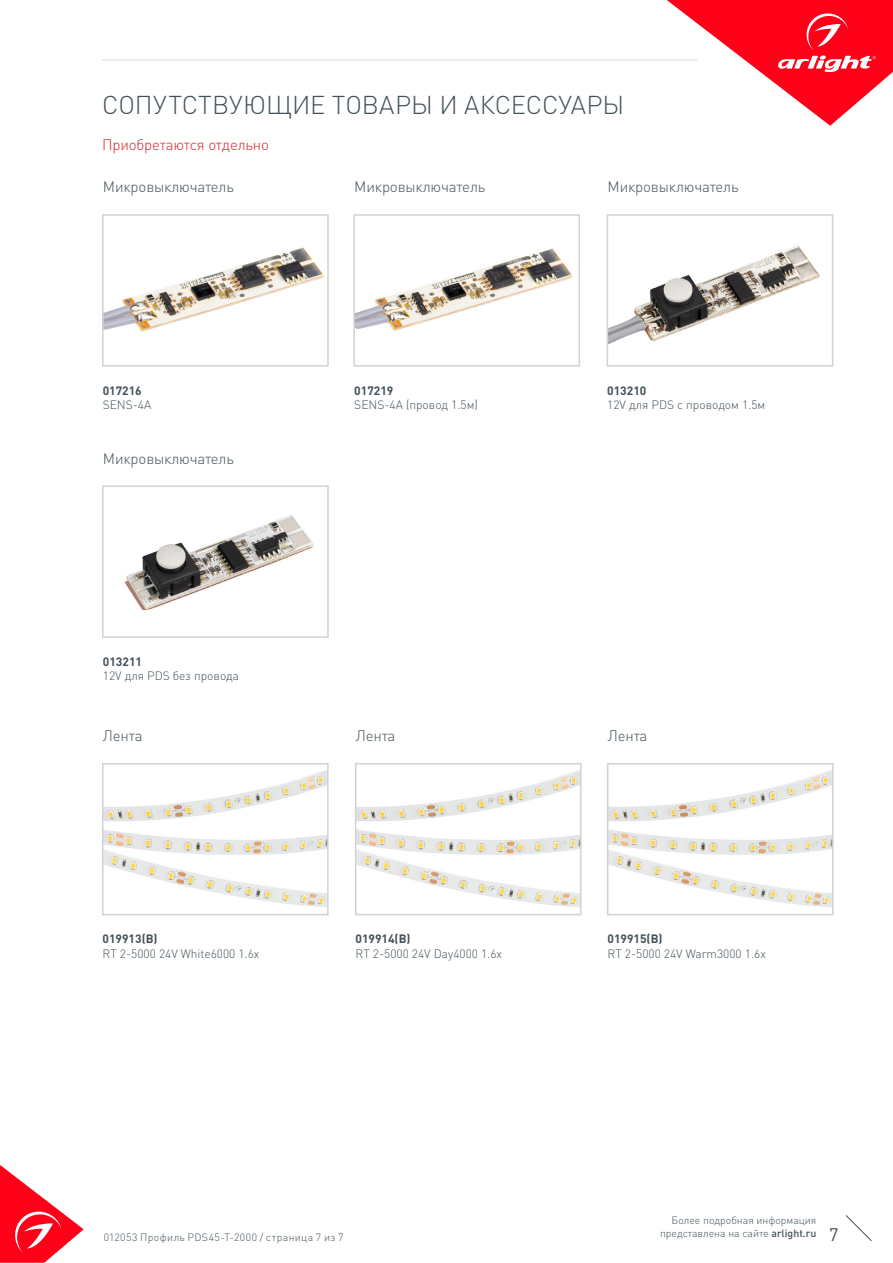
<style>
.page{position:relative;width:893px;height:1263px;background:#fff}
.page>*{position:absolute;margin:0;border:0;box-sizing:border-box;transform-origin:0 0}
.t1{font:300 25.5px "DIN Pro";color:#425159}
.t2{font:18px "DIN Pro";color:#425159}
.t3{font:300 15px "DIN Pro";letter-spacing:-.01em;color:#425159}
.t4{font:300 15px "DIN Pro";letter-spacing:-.01em;color:#d5262a}
.t5{font:300 12px "DIN Pro";color:#425159}
.t6{font:700 12px "DIN Pro";color:#425159}
.t7{font:300 10.5px "DIN Pro";color:#425159}
.t8{font:300 10.5px "DIN Pro";letter-spacing:.04em;color:#425159}
.s1{font-weight:500}
</style>
<div class="page">
<svg style="left:0;top:1165px;width:84px;height:98px"></svg>
<svg style="left:845px;top:1215px;width:27px;height:26px"></svg>
<svg style="left:667px;top:0;width:226px;height:126px"></svg>
<hr style="left:102px;top:60px;width:595px;height:1px;background:#dcdddf">
<img style="left:356px;top:248px;width:217px;height:83px">
<div style="left:353px;top:214px;width:227px;height:153px;border:2px solid #d1d2d4"></div>
<img style="left:124px;top:515px;width:190px;height:96px">
<div style="left:102px;top:485px;width:227px;height:153px;border:2px solid #d1d2d4"></div>
<img style="left:610px;top:245px;width:210px;height:99px">
<div style="left:607px;top:214px;width:226px;height:153px;border:2px solid #d1d2d4"></div>
<img style="left:105px;top:247px;width:219px;height:85px">
<div style="left:102px;top:214px;width:227px;height:153px;border:2px solid #d1d2d4"></div>
<img style="left:105px;top:770px;width:221px;height:137px">
<div style="left:102px;top:763px;width:227px;height:152px;border:2px solid #d1d2d4"></div>
<img style="left:358px;top:770px;width:221px;height:137px">
<div style="left:355px;top:763px;width:227px;height:152px;border:2px solid #d1d2d4"></div>
<img style="left:610px;top:770px;width:221px;height:137px">
<div style="left:607px;top:763px;width:227px;height:152px;border:2px solid #d1d2d4"></div>
<p class="t1" style="left:102px;top:87px;width:524px">СОПУТСТВУЮЩИЕ ТОВАРЫ И АКСЕССУАРЫ</p>
<p class="t4" style="left:102px;top:134px;width:168px">Приобретаются отдельно</p>
<p class="t3" style="left:354px;top:177px;width:132px">Микровыключатель</p>
<p class="t3" style="left:103px;top:177px;width:132px">Микровыключатель</p>
<p class="t3" style="left:608px;top:177px;width:132px">Микровыключатель</p>
<p class="t6" style="left:103px;top:382px;width:41px">017216</p>
<p class="t5" style="left:103px;top:397px;width:50px">SENS-4A</p>
<p class="t3" style="left:103px;top:448px;width:132px">Микровыключатель</p>
<p class="t6" style="left:103px;top:653px;width:41px">013211</p>
<p class="t5" style="left:103px;top:668px;width:138px">12V для PDS без провода</p>
<p class="t3" style="left:103px;top:725px;width:41px">Лента</p>
<p class="t6" style="left:103px;top:931px;width:57px">019913(B)</p>
<p class="t5" style="left:103px;top:945px;width:158px">RT 2-5000 24V White6000 1.6x</p>
<p class="t6" style="left:354px;top:382px;width:41px">017219</p>
<p class="t5" style="left:354px;top:397px;width:125px">SENS-4A (провод 1.5м)</p>
<p class="t3" style="left:356px;top:725px;width:41px">Лента</p>
<p class="t6" style="left:356px;top:931px;width:57px">019914(B)</p>
<p class="t5" style="left:356px;top:945px;width:148px">RT 2-5000 24V Day4000 1.6x</p>
<p class="t6" style="left:607px;top:382px;width:41px">013210</p>
<p class="t5" style="left:607px;top:397px;width:160px">12V для PDS с проводом 1.5м</p>
<p class="t3" style="left:608px;top:725px;width:41px">Лента</p>
<p class="t6" style="left:607px;top:931px;width:57px">019915(B)</p>
<p class="t5" style="left:607px;top:945px;width:160px">RT 2-5000 24V Warm3000 1.6x</p>
<p class="t7" style="left:672px;top:1213px;width:146px">Более подробная информация</p>
<p class="t7" style="left:660px;top:1226px;width:158px">представлена на сайте <span class="s1">arlight.ru</span></p>
<p class="t8" style="left:104px;top:1230px;width:241px">012053 Профиль PDS45-T-2000 / страница 7 из 7</p>
<h2 class="t2" style="left:829px;top:1222px;width:11px">7</h2>
</div>
